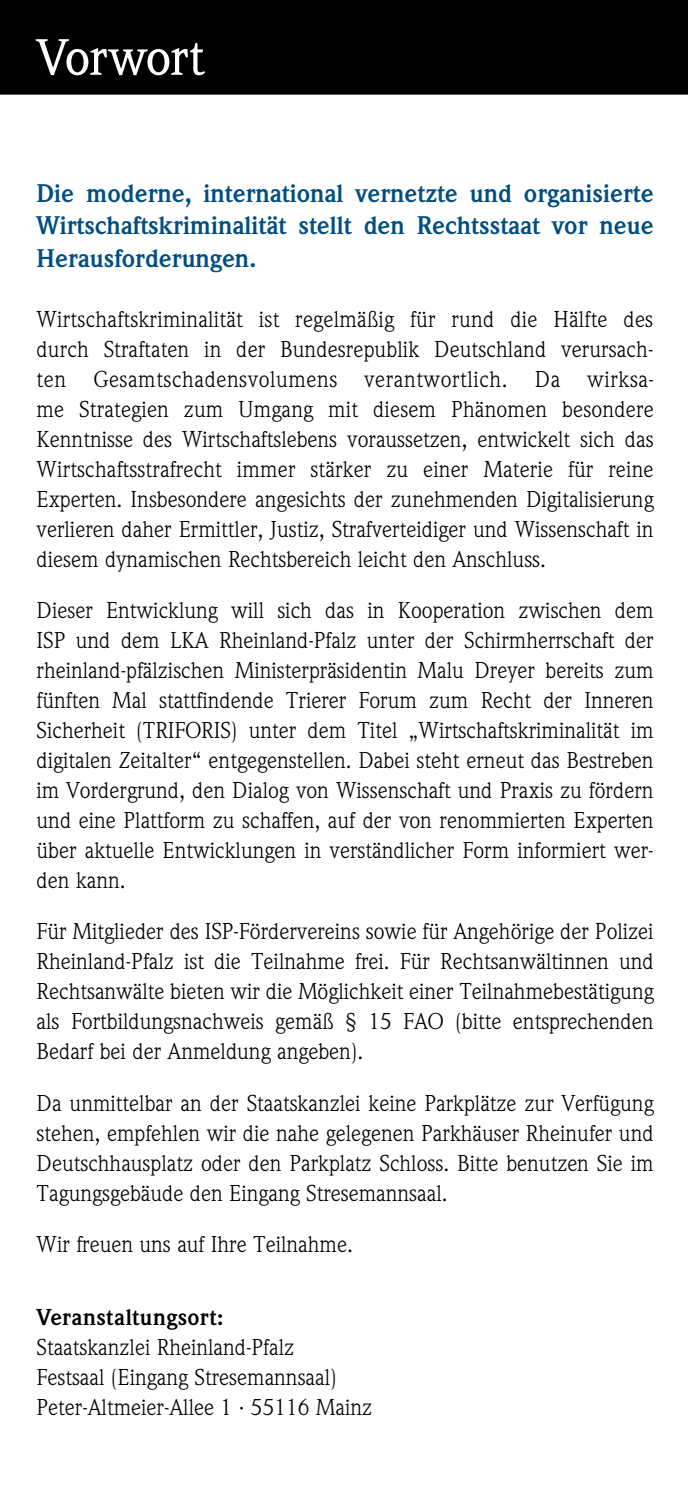
<style>
.page{position:relative;width:688px;height:1489px;background:#fff}
.page>*{position:absolute;margin:0;border:0;box-sizing:border-box;transform-origin:0 0}
.t1{font:500 50px "Weidemann LT";letter-spacing:-.02em;color:#fff}
.t2{font:700 25px/32.5px "Weidemann LT";color:#004e82;text-align:justify}
.t3{font:22.5px/30px "Weidemann LT";color:#000;text-align:justify}
.t4{font:700 22.5px "Weidemann LT";letter-spacing:.015em;color:#000}
</style>
<div class="page">
<hr style="left:687px;top:96px;width:1px;height:1392px;background:#004e82">
<div style="left:0;top:0;width:687px;height:95px;background:#000"></div>
<h1 class="t1" style="left:37px;top:28px;width:169px">Vorwort</h1>
<p class="t2" style="left:37px;top:177px;width:618px">Die moderne, international vernetzte und organisierte Wirtschaftskriminalität stellt den Rechtsstaat vor neue Herausforderungen.</p>
<p class="t3" style="left:37px;top:304px;width:618px">Wirtschaftskriminalität ist regelmäßig für rund die Hälfte des durch Straftaten in der Bundesrepublik Deutschland verursach&shy;ten Gesamtschadensvolumens verantwortlich. Da wirksa&shy;me Strategien zum Umgang mit diesem Phänomen besondere Kenntnisse des Wirtschaftslebens voraussetzen, entwickelt sich das Wirtschaftsstrafrecht immer stärker zu einer Materie für reine Experten. Insbesondere angesichts der zunehmenden Digitalisierung verlieren daher Ermittler, Justiz, Strafverteidiger und Wissenschaft in diesem dynamischen Rechtsbereich leicht den Anschluss.</p>
<p class="t3" style="left:37px;top:595px;width:618px">Dieser Entwicklung will sich das in Kooperation zwischen dem ISP und dem LKA Rheinland-Pfalz unter der Schirmherrschaft der rheinland-pfälzischen Ministerpräsidentin Malu Dreyer bereits zum fünften Mal stattfindende Trierer Forum zum Recht der Inneren Sicherheit (TRIFORIS) unter dem Titel „Wirtschaftskriminalität im digitalen Zeitalter“ entgegenstellen. Dabei steht erneut das Bestreben im Vordergrund, den Dialog von Wissenschaft und Praxis zu fördern und eine Plattform zu schaffen, auf der von renommierten Experten über aktuelle Entwicklungen in verständlicher Form informiert wer&shy;den kann.</p>
<p class="t3" style="left:37px;top:916px;width:618px">Für Mitglieder des ISP-Fördervereins sowie für Angehörige der Polizei Rheinland-Pfalz ist die Teilnahme frei. Für Rechtsanwältinnen und Rechtsanwälte bieten wir die Möglichkeit einer Teilnahmebestätigung als Fortbildungsnachweis gemäß § 15 FAO (bitte entsprechenden Bedarf bei der Anmeldung angeben).</p>
<p class="t3" style="left:37px;top:1087px;width:618px">Da unmittelbar an der Staatskanzlei keine Parkplätze zur Verfügung stehen, empfehlen wir die nahe gelegenen Parkhäuser Rheinufer und Deutschhausplatz oder den Parkplatz Schloss. Bitte benutzen Sie im Tagungsgebäude den Eingang Stresemannsaal.</p>
<p class="t3" style="left:37px;top:1228px;width:318px">Wir freuen uns auf Ihre Teilnahme.</p>
<p class="t4" style="left:37px;top:1303px;width:188px">Veranstaltungsort:</p>
<p class="t3" style="left:37px;top:1331px;width:337px;text-align:left">Staatskanzlei Rheinland-Pfalz<br>Festsaal (Eingang Stresemannsaal)<br>Peter-Altmeier-Allee 1 · 55116 Mainz</p>
</div>
